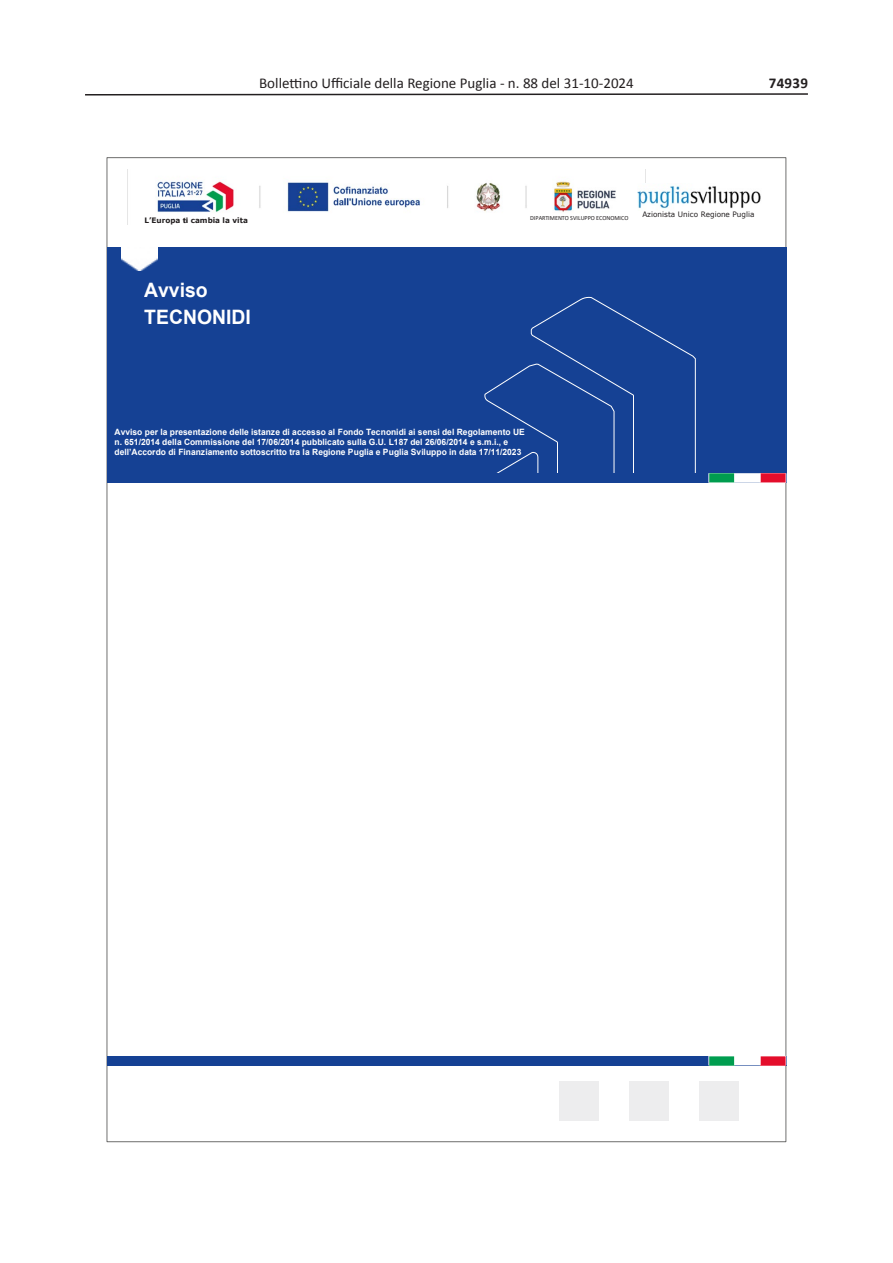
<style>
.page{position:relative;width:893px;height:1263px;background:#fff}
.page>*{position:absolute;margin:0;border:0;box-sizing:border-box;transform-origin:0 0}
.t1{font:700 19.8px/27px "Arial";color:#fff}
.t2{font:15px "Calibri";color:#231f20}
.t3{font:700 15px "Calibri";letter-spacing:.015em;color:#231f20}
.t4{font:700 8.7px/10.1px "Arial";color:#fff}
.t5{font:7.5px "Verdana";color:#231f20}
.t6{font:700 7.5px "Verdana";color:#231f20}
.t7{font:6.3px "Calibri";letter-spacing:.005em;color:#231f20}
.s1{font-family:"Arial";font-weight:900}
</style>
<div class="page">
<svg style="left:85px;top:93px;width:723px;height:3px"></svg>
<div style="left:107px;top:1056px;width:679px;height:9px;background:#154194"></div>
<div style="left:107px;top:247px;width:679px;height:236px;background:#154194"></div>
<svg style="left:484px;top:297px;width:212px;height:176px"></svg>
<svg style="left:708px;top:1056px;width:78px;height:9px"></svg>
<svg style="left:708px;top:473px;width:78px;height:10px"></svg>
<img style="left:122px;top:247px;width:35px;height:24px">
<img style="left:107px;top:1065px;width:679px;height:76px">
<img style="left:144px;top:270px;width:373px;height:76px">
<img style="left:157px;top:181px;width:481px;height:31px">
<div style="left:631px;top:204px;width:135px;height:22px;background:#fff"></div>
<img style="left:638px;top:185px;width:123px;height:24px">
<img style="left:520px;top:206px;width:111px;height:6px">
<h2 class="t2" style="left:259px;top:74px;width:376px">Bollettino Ufficiale della Regione Puglia - n. 88 del 31-10-2024</h2>
<h2 class="t3" style="left:769px;top:72px;width:41px">74939</h2>
<p class="t6" style="left:144px;top:215px;width:105px">L’Europa <span class="s1">ti</span> cambia la vita</p>
<p class="t7" style="left:530px;top:213px;width:100px">DIPARTIMENTO SVILUPPO ECONOMICO</p>
<p class="t5" style="left:642px;top:209px;width:114px">Azionista Unico Regione Puglia</p>
<p class="t1" style="left:144px;top:276px;width:108px">Avviso<br>TECNONIDI</p>
<p class="t4" style="left:115px;top:427px;width:412px">Avviso per la presentazione delle istanze di accesso al Fondo Tecnonidi ai sensi del Regolamento UE n. 651/2014 della Commissione del 17/06/2014 pubblicato sulla G.U. L187 del 26/06/2014 e s.m.i., e dell’Accordo di Finanziamento sottoscritto tra la Regione Puglia e Puglia Sviluppo in data 17/11/2023</p>
</div>
